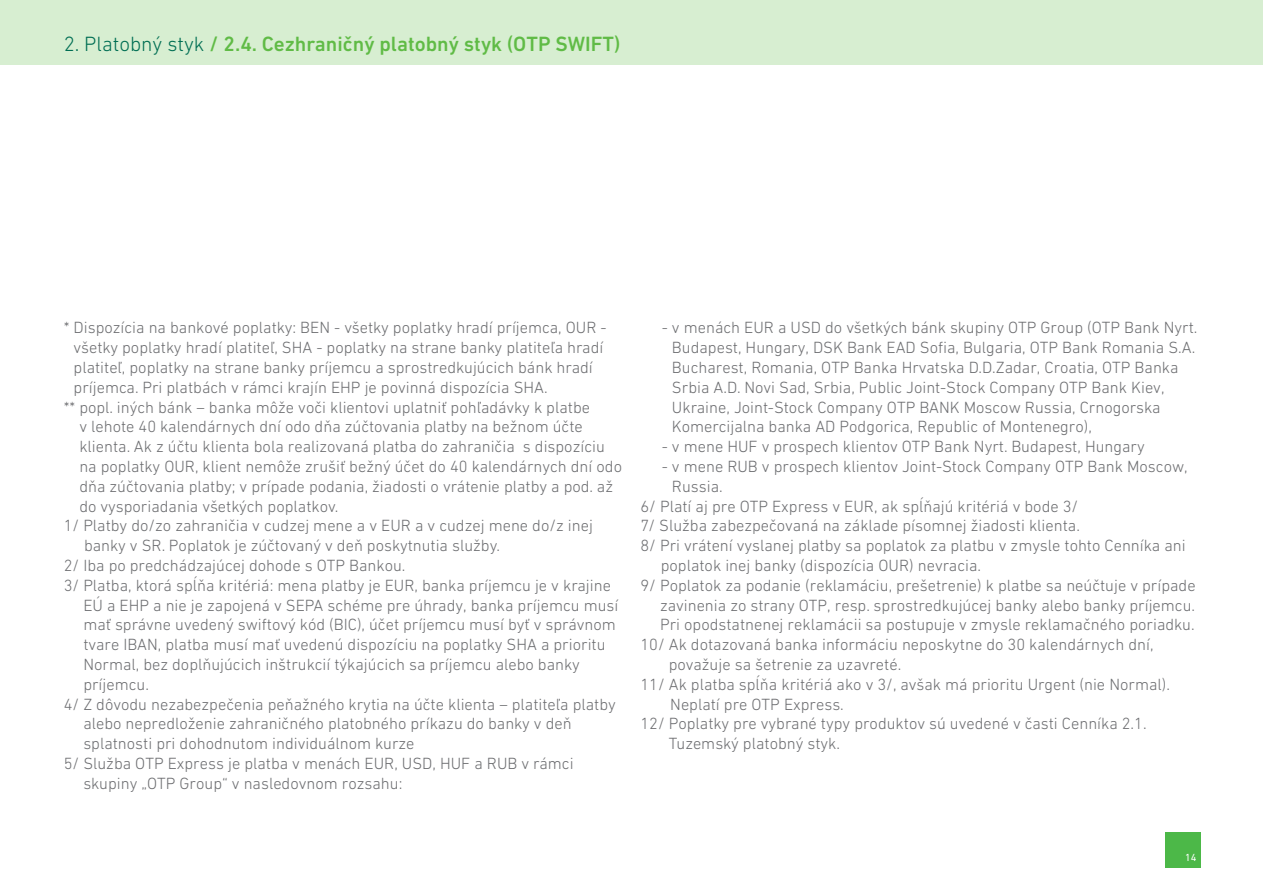
<style>
.page{position:relative;width:1263px;height:893px;background:#fff}
.page>*{position:absolute;margin:0;border:0;box-sizing:border-box;transform-origin:0 0}
.t1{font:500 21px "DIN Next W1 G";color:#60bb46}
.t2{font:300 16.5px/19.8px "DIN Next W1 G";color:#6c6d70}
.t3{font:10.5px "DIN Next W1 G";color:#fff}
.s1{font-weight:300;color:#006e53}
</style>
<div class="page">
<div style="left:1165px;top:832px;width:36px;height:36px;background:#4cb848"></div>
<div style="left:0;top:0;width:1263px;height:64px;background:#d7eed1"></div>
<p class="t1" style="left:64px;top:32px;width:558px"><span class="s1">2. Platobný styk</span> / 2.4. Cezhraničný platobný styk (OTP SWIFT)</p>
<p class="t2" style="left:64px;top:318px;width:544px">* Dispozícia na bankové poplatky: BEN - všetky poplatky hradí príjemca, OUR -</p>
<p class="t2" style="left:74px;top:338px;width:531px">všetky poplatky hradí platiteľ, SHA - poplatky na strane banky platiteľa hradí</p>
<p class="t2" style="left:74px;top:357px;width:521px">platiteľ, poplatky na strane banky príjemcu a sprostredkujúcich bánk hradí</p>
<p class="t2" style="left:74px;top:377px;width:476px">príjemca. Pri platbách v rámci krajín EHP je povinná dispozícia SHA.</p>
<p class="t2" style="left:64px;top:397px;width:528px">** popl. iných bánk – banka môže voči klientovi uplatniť pohľadávky k platbe</p>
<p class="t2" style="left:79px;top:417px;width:505px">v lehote 40 kalendárnych dní odo dňa zúčtovania platby na bežnom účte</p>
<p class="t2" style="left:79px;top:437px;width:527px">klienta. Ak z účtu klienta bola realizovaná platba do zahraničia s dispozíciu</p>
<p class="t2" style="left:79px;top:456px;width:544px">na poplatky OUR, klient nemôže zrušiť bežný účet do 40 kalendárnych dní odo</p>
<p class="t2" style="left:79px;top:476px;width:535px">dňa zúčtovania platby; v prípade podania, žiadosti o vrátenie platby a pod. až</p>
<p class="t2" style="left:79px;top:496px;width:260px">do vysporiadania všetkých poplatkov.</p>
<p class="t2" style="left:64px;top:516px;width:531px">1/ Platby do/zo zahraničia v cudzej mene a v EUR a v cudzej mene do/z inej</p>
<p class="t2" style="left:84px;top:536px;width:417px">banky v SR. Poplatok je zúčtovaný v deň poskytnutia služby.</p>
<p class="t2" style="left:64px;top:555px;width:343px">2/ Iba po predchádzajúcej dohode s OTP Bankou.</p>
<p class="t2" style="left:64px;top:575px;width:549px">3/ Platba, ktorá spĺňa kritériá: mena platby je EUR, banka príjemcu je v krajine</p>
<p class="t2" style="left:83px;top:595px;width:537px">EÚ a EHP a nie je zapojená v SEPA schéme pre úhrady, banka príjemcu musí</p>
<p class="t2" style="left:83px;top:615px;width:534px">mať správne uvedený swiftový kód (BIC), účet príjemcu musí byť v správnom</p>
<p class="t2" style="left:83px;top:635px;width:524px">tvare IBAN, platba musí mať uvedenú dispozíciu na poplatky SHA a prioritu</p>
<p class="t2" style="left:83px;top:654px;width:498px">Normal, bez doplňujúcich inštrukcií týkajúcich sa príjemcu alebo banky</p>
<p class="t2" style="left:83px;top:674px;width:67px">príjemcu.</p>
<p class="t2" style="left:64px;top:694px;width:553px">4/ Z dôvodu nezabezpečenia peňažného krytia na účte klienta – platiteľa platby</p>
<p class="t2" style="left:83px;top:714px;width:490px">alebo nepredloženie zahraničného platobného príkazu do banky v deň</p>
<p class="t2" style="left:83px;top:734px;width:333px">splatnosti pri dohodnutom individuálnom kurze</p>
<p class="t2" style="left:64px;top:753px;width:511px">5/ Služba OTP Express je platba v menách EUR, USD, HUF a RUB v rámci</p>
<p class="t2" style="left:83px;top:773px;width:321px">skupiny „OTP Group“ v nasledovnom rozsahu:</p>
<p class="t2" style="left:672px;top:318px;width:527px;text-indent:-10px">- v menách EUR a USD do všetkých bánk skupiny OTP Group (OTP Bank Nyrt.<br>Budapest, Hungary, DSK Bank EAD Sofia, Bulgaria, OTP Bank Romania S.A.<br>Bucharest, Romania, OTP Banka Hrvatska D.D.Zadar, Croatia, OTP Banka Srbia A.D. Novi Sad, Srbia, Public Joint-Stock Company OTP Bank Kiev, Ukraine, Joint-Stock Company OTP BANK Moscow Russia, Crnogorska Komercijalna banka AD Podgorica, Republic of Montenegro),</p>
<p class="t2" style="left:662px;top:437px;width:485px">- v mene HUF v prospech klientov OTP Bank Nyrt. Budapest, Hungary</p>
<p class="t2" style="left:662px;top:456px;width:527px">- v mene RUB v prospech klientov Joint-Stock Company OTP Bank Moscow,</p>
<p class="t2" style="left:672px;top:476px;width:52px">Russia.</p>
<p class="t2" style="left:640px;top:496px;width:439px">6/ Platí aj pre OTP Express v EUR, ak spĺňajú kritériá v bode 3/</p>
<p class="t2" style="left:640px;top:516px;width:441px">7/ Služba zabezpečovaná na základe písomnej žiadosti klienta.</p>
<p class="t2" style="left:640px;top:536px;width:547px">8/ Pri vrátení vyslanej platby sa poplatok za platbu v zmysle tohto Cenníka ani</p>
<p class="t2" style="left:661px;top:555px;width:322px">poplatok inej banky (dispozícia OUR) nevracia.</p>
<p class="t2" style="left:640px;top:575px;width:557px">9/ Poplatok za podanie (reklamáciu, prešetrenie) k platbe sa neúčtuje v prípade</p>
<p class="t2" style="left:660px;top:595px;width:537px">zavinenia zo strany OTP, resp. sprostredkujúcej banky alebo banky príjemcu.</p>
<p class="t2" style="left:660px;top:615px;width:536px">Pri opodstatnenej reklamácii sa postupuje v zmysle reklamačného poriadku.</p>
<p class="t2" style="left:640px;top:635px;width:514px">10/ Ak dotazovaná banka informáciu neposkytne do 30 kalendárnych dní,</p>
<p class="t2" style="left:669px;top:654px;width:234px">považuje sa šetrenie za uzavreté.</p>
<p class="t2" style="left:640px;top:674px;width:531px">11/ Ak platba spĺňa kritériá ako v 3/, avšak má prioritu Urgent (nie Normal).</p>
<p class="t2" style="left:670px;top:694px;width:175px">Neplatí pre OTP Express.</p>
<p class="t2" style="left:640px;top:714px;width:508px">12/ Poplatky pre vybrané typy produktov sú uvedené v časti Cenníka 2.1.</p>
<p class="t2" style="left:669px;top:734px;width:173px">Tuzemský platobný styk.</p>
<p class="t3" style="left:1185px;top:851px;width:13px">14</p>
</div>
